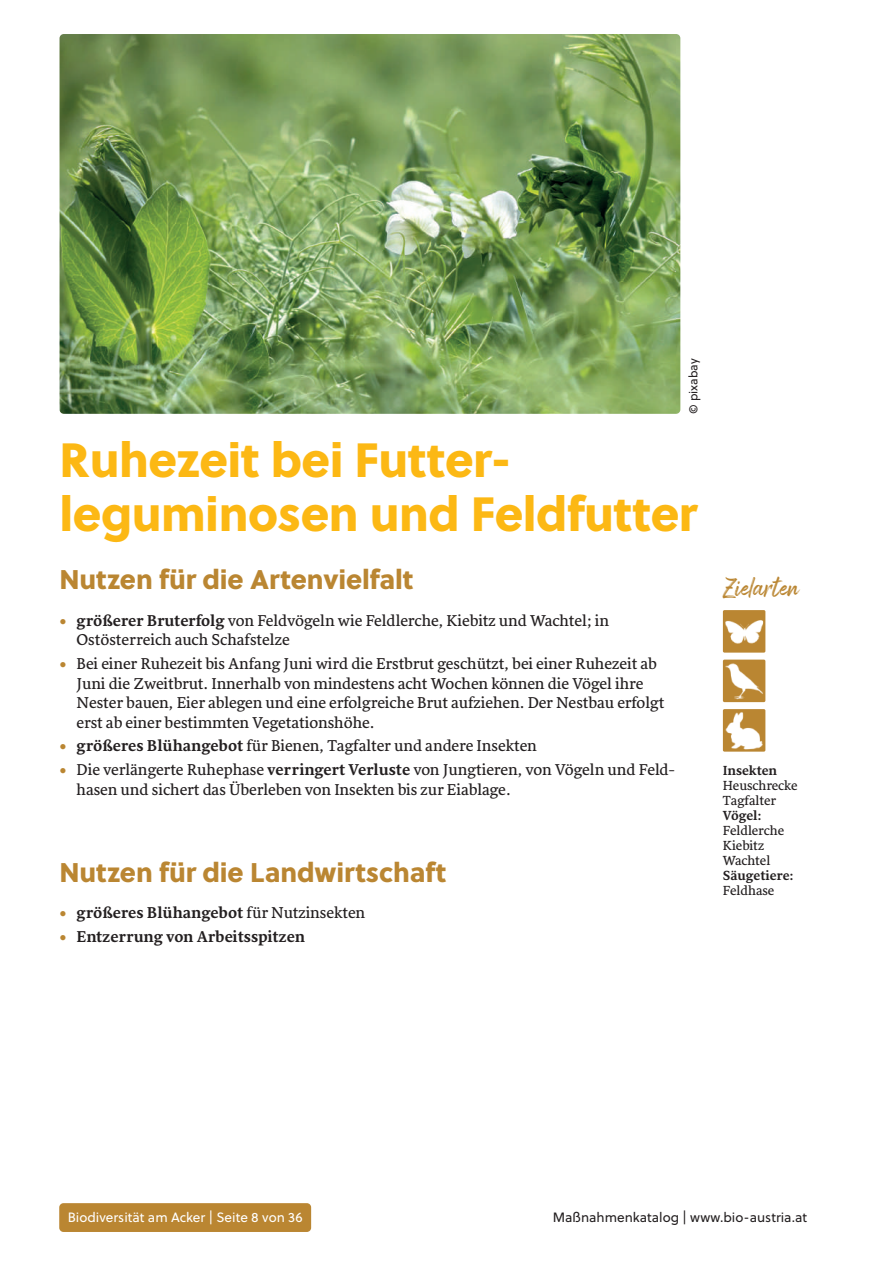
<style>
.page{position:relative;width:893px;height:1263px;background:#fff}
.page>*{position:absolute;margin:0;border:0;box-sizing:border-box;transform-origin:0 0}
.t1{font:48px/54px "Soleil Xb";letter-spacing:-.01em;color:#fcb814}
.t2{font:27px "Soleil Xb";letter-spacing:-.005em;color:#ba8632}
.t3{font:24px "Arsilon";color:#ba8632}
.t4{font:16.2px/19.5px "Sirba";color:#231f20}
.t5{font:700 16.2px "Sirba";color:#231f20}
.t6{font:13.5px/15px "Sirba";color:#231f20}
.t7{font:13.5px "Soleil";color:#231f20}
.t8{font:13.5px "Soleil";color:#fff}
.t9{font:700 13.5px "Sirba";color:#231f20}
.t10{font:12px "Soleil";color:#231f20}
.s1{color:#ba8632}
.s2{font-weight:700}
.s3{font-weight:400;color:#ba8632}
.s4{font-weight:400}
</style>
<div class="page">
<div style="left:59px;top:1203px;width:252px;height:29px;background:#ba8632;border-radius:4px"></div>
<img style="left:60px;top:34px;width:620px;height:380px">
<img style="left:723px;top:610px;width:42px;height:43px">
<img style="left:723px;top:660px;width:42px;height:42px">
<img style="left:723px;top:709px;width:42px;height:43px">
<p class="t10" style="left:686px;top:414px;width:57px;rotate:-90deg">© pixabay</p>
<h1 class="t1" style="left:60px;top:433px;width:639px">Ruhezeit bei Futter&shy;leguminosen und Feldfutter</h1>
<h2 class="t2" style="left:60px;top:562px;width:355px">Nutzen für die Artenvielfalt</h2>
<p class="t4" style="left:77px;top:611px;width:534px;text-indent:-17px"><span class="s1">•</span> <span class="s2">größerer Bruterfolg</span> von Feldvögeln wie Feldlerche, Kiebitz und Wachtel; in<br>Ostösterreich auch Schafstelze</p>
<p class="t4" style="left:77px;top:654px;width:589px;text-indent:-17px"><span class="s1">•</span> Bei einer Ruhezeit bis Anfang Juni wird die Erstbrut geschützt, bei einer Ruhezeit ab Juni die Zweitbrut. Innerhalb von mindestens acht Wochen können die Vögel ihre Nester bauen, Eier ablegen und eine erfolgreiche Brut aufziehen. Der Nestbau erfolgt erst ab einer bestimmten Vegetationshöhe.</p>
<p class="t4" style="left:60px;top:737px;width:479px"><span class="s1">•</span> <span class="s2">größeres Blühangebot</span> für Bienen, Tagfalter und andere Insekten</p>
<p class="t4" style="left:77px;top:760px;width:600px;text-indent:-17px"><span class="s1">•</span> Die verlängerte Ruhephase <span class="s2">verringert Verluste</span> von Jungtieren, von Vögeln und Feld&shy;hasen und sichert das Überleben von Insekten bis zur Eiablage.</p>
<h2 class="t2" style="left:60px;top:854px;width:388px">Nutzen für die Landwirtschaft</h2>
<p class="t5" style="left:60px;top:900px;width:307px"><span class="s3">•</span> größeres Blühangebot <span class="s4">für Nutzinsekten</span></p>
<p class="t5" style="left:60px;top:924px;width:247px"><span class="s3">•</span> Entzerrung von Arbeitsspitzen</p>
<h3 class="t3" style="left:723px;top:572px;width:78px">Zielarten</h3>
<p class="t9" style="left:723px;top:760px;width:56px">Insekten</p>
<p class="t6" style="left:723px;top:779px;width:76px">Heuschrecke<br>Tagfalter</p>
<p class="t9" style="left:723px;top:805px;width:40px">Vögel:</p>
<p class="t6" style="left:723px;top:824px;width:63px">Feldlerche<br>Kiebitz<br>Wachtel</p>
<p class="t9" style="left:723px;top:865px;width:72px">Säugetiere:</p>
<p class="t6" style="left:723px;top:884px;width:53px">Feldhase</p>
<p class="t8" style="left:68px;top:1208px;width:236px">Biodiversität am Acker | Seite 8 von 36</p>
<p class="t7" style="left:553px;top:1208px;width:256px">Maßnahmenkatalog | www.bio-austria.at</p>
</div>
